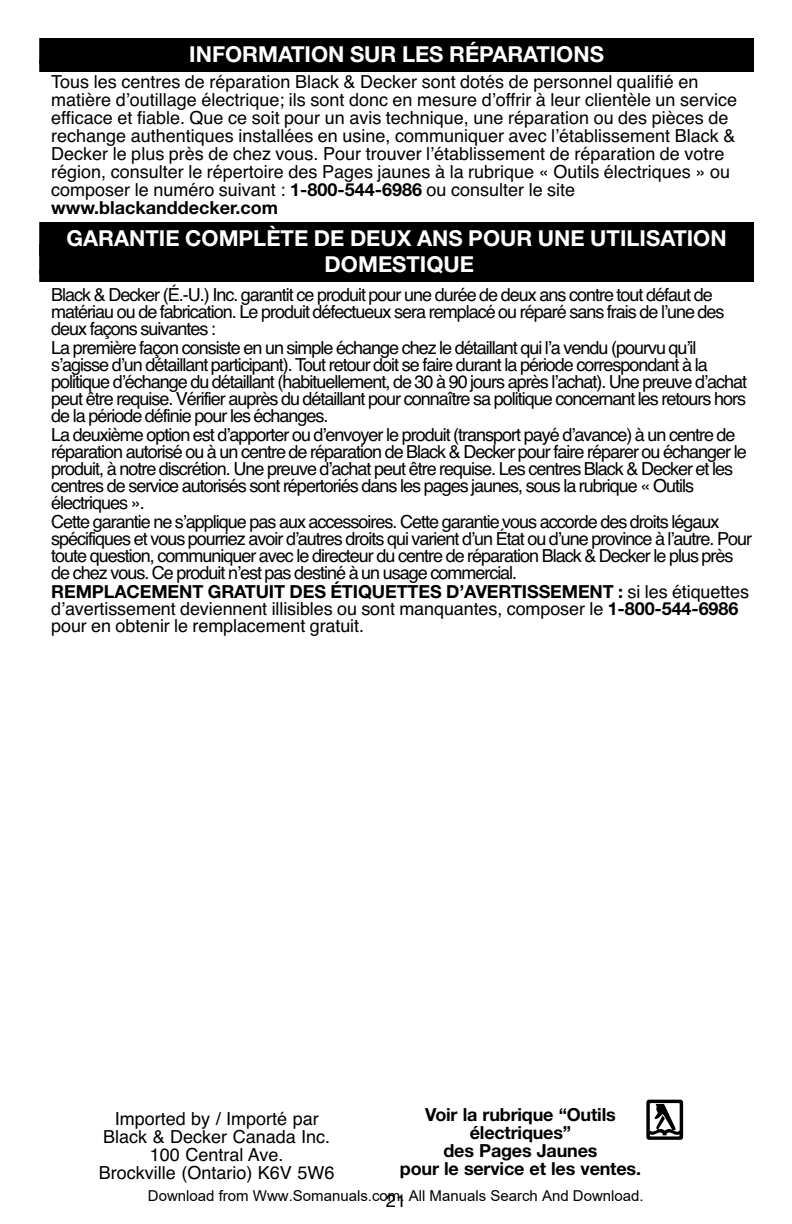
<style>
.page{position:relative;width:792px;height:1224px;background:#fff}
.page>*{position:absolute;margin:0;border:0;box-sizing:border-box;transform-origin:0 0}
.t1{font:700 22px/26px "Helvetica Neue";color:#fff;text-align:center}
.t2{font:18px/17px "Helvetica";letter-spacing:-.055em;color:#000}
.t3{font:18px/18px "Helvetica";color:#000}
.t4{font:700 18px/18px "Helvetica Neue";letter-spacing:-.01em;color:#000;text-align:center}
.t5{font:18px/17px "Helvetica";letter-spacing:-.005em;color:#000}
.t6{font:15px "Arial";color:#000}
.s1{font-family:"Helvetica Neue";font-weight:700}
.s2{font-family:"Helvetica";font-weight:400}
</style>
<div class="page">
<div style="left:39px;top:38px;width:715px;height:26px;background:#000"></div>
<div style="left:39px;top:60px;width:715px;height:12px;background:#000"></div>
<div style="left:39px;top:222px;width:715px;height:26px;background:#000"></div>
<div style="left:39px;top:248px;width:715px;height:26px;background:#000"></div>
<div style="left:39px;top:270px;width:715px;height:12px;background:#000"></div>
<svg style="left:646px;top:1100px;width:37px;height:40px"></svg>
<p class="t1" style="left:189px;top:41px;width:416px">INFORMATION SUR LES RÉPARATIONS</p>
<p class="t3" style="left:51px;top:73px;width:687px">Tous les centres de réparation Black &amp; Decker sont dotés de personnel qualifié en matière dʼoutillage électrique; ils sont donc en mesure dʼoffrir à leur clientèle un service efficace et fiable. Que ce soit pour un avis technique, une réparation ou des pièces de rechange authentiques installées en usine, communiquer avec lʼétablissement Black &amp; Decker le plus près de chez vous. Pour trouver lʼétablissement de réparation de votre région, consulter le répertoire des Pages jaunes à la rubrique « Outils électriques » ou composer le numéro suivant : <span class="s1">1-800-544-6986</span> ou consulter le site</p>
<p class="t4" style="left:51px;top:198px;width:228px">www.blackanddecker.com</p>
<p class="t1" style="left:66px;top:225px;width:662px">GARANTIE COMPLÈTE DE DEUX ANS POUR UNE UTILISATION<br>DOMESTIQUE</p>
<p class="t2" style="left:51px;top:286px;width:675px">Black &amp; Decker (É.-U.) Inc. garantit ce produit pour une durée de deux ans contre tout défaut de matériau ou de fabrication. Le produit défectueux sera remplacé ou réparé sans frais de lʼune des deux façons suivantes :</p>
<p class="t2" style="left:51px;top:339px;width:697px">La première façon consiste en un simple échange chez le détaillant qui lʼa vendu (pourvu quʼil sʼagisse dʼun détaillant participant). Tout retour doit se faire durant la période correspondant à la politique dʼéchange du détaillant (habituellement, de 30 à 90 jours après lʼachat). Une preuve dʼachat peut être requise. Vérifier auprès du détaillant pour connaître sa politique concernant les retours hors de la période définie pour les échanges.</p>
<p class="t2" style="left:51px;top:426px;width:697px">La deuxième option est dʼapporter ou dʼenvoyer le produit (transport payé dʼavance) à un centre de réparation autorisé ou à un centre de réparation de Black &amp; Decker pour faire réparer ou échanger le produit, à notre discrétion. Une preuve dʼachat peut être requise. Les centres Black &amp; Decker et les centres de service autorisés sont répertoriés dans les pages jaunes, sous la rubrique « Outils électriques ».</p>
<p class="t2" style="left:51px;top:513px;width:702px">Cette garantie ne sʼapplique pas aux accessoires. Cette garantie vous accorde des droits légaux spécifiques et vous pourriez avoir dʼautres droits qui varient dʼun État ou dʼune province à lʼautre. Pour toute question, communiquer avec le directeur du centre de réparation Black &amp; Decker le plus près de chez vous. Ce produit nʼest pas destiné à un usage commercial.</p>
<p class="t4" style="left:51px;top:582px;width:699px">REMPLACEMENT GRATUIT DES ÉTIQUETTES D’AVERTISSEMENT : <span class="s2">si les étiquettes</span></p>
<p class="t5" style="left:51px;top:600px;width:689px">dʼavertissement deviennent illisibles ou sont manquantes, composer le <span class="s1">1-800-544-6986 </span>pour en obtenir le remplacement gratuit.</p>
<p class="t3" style="left:99px;top:1109px;width:237px;text-align:center">Imported by / Importé par<br>Black &amp; Decker Canada Inc.<br>100 Central Ave.<br>Brockville (Ontario) K6V 5W6</p>
<p class="t4" style="left:400px;top:1105px;width:243px">Voir la rubrique “Outils électriques”<br>des Pages Jaunes<br>pour le service et les ventes.</p>
<p class="t6" style="left:148px;top:1187px;width:497px">Download from Www.Somanuals.com. All Manuals Search And Download.</p>
<p class="t2" style="left:386px;top:1192px;width:22px">21</p>
</div>
